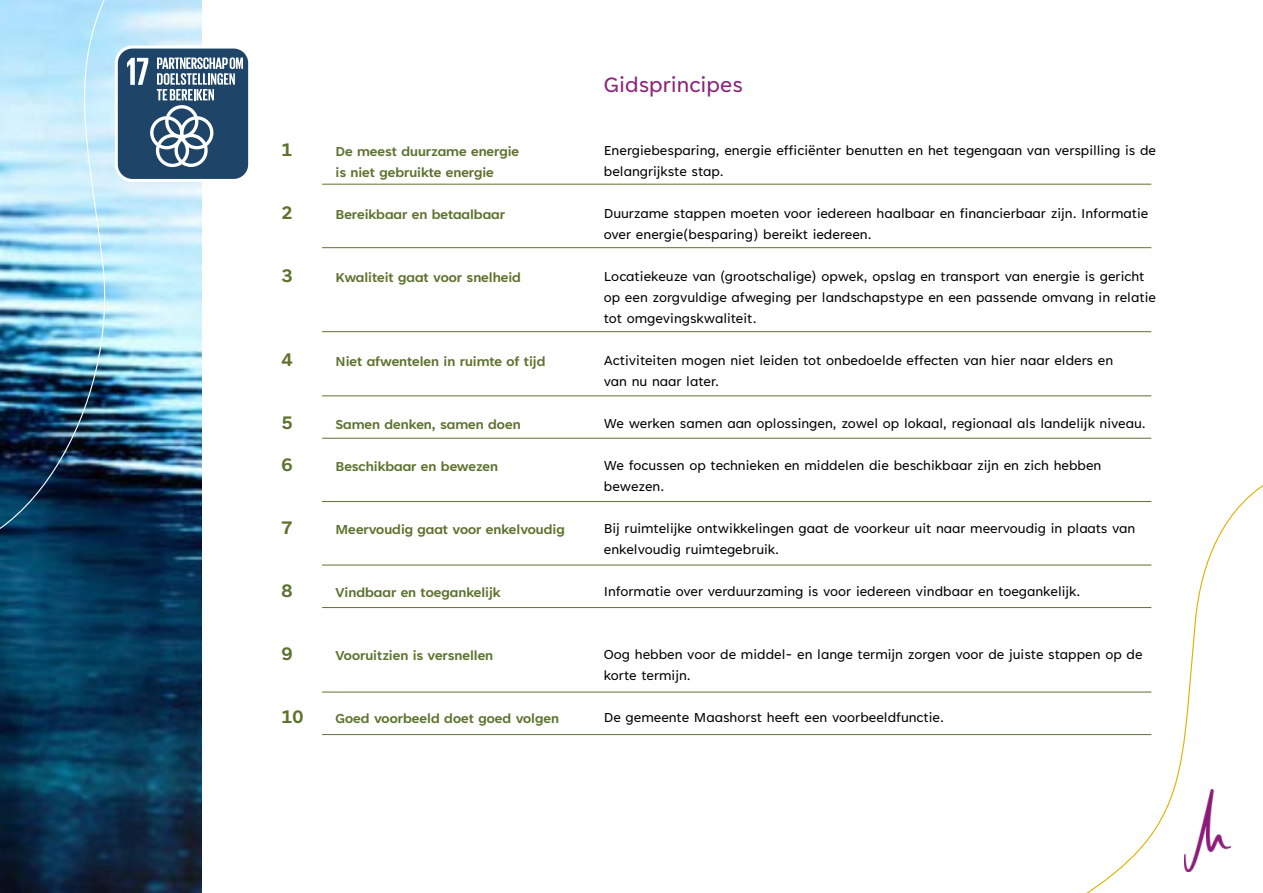
<style>
.page{position:relative;width:1263px;height:893px;background:#fff}
.page>*{position:absolute;margin:0;border:0;box-sizing:border-box;transform-origin:0 0}
.t1{font:24px "Tenorite";color:#8d207a}
.t2{font:700 21px "Tenorite";color:#5d722e}
.t3{font:15px/21px "Tenorite";color:#000}
.t4{font:700 15px/21px "Tenorite";color:#5d722e}
</style>
<div class="page">
<img style="left:0;top:573px;width:202px;height:320px">
<svg style="left:824px;top:485px;width:439px;height:408px"></svg>
<img style="left:1184px;top:789px;width:46px;height:83px">
<img style="left:0;top:0;width:202px;height:573px">
<svg style="left:116px;top:47px;width:131px;height:133px;background:#496885"></svg>
<div style="left:115px;top:46px;width:136px;height:136px;border:3px solid #fff;border-radius:16px"></div>
<hr style="left:322px;top:184px;width:829px;height:1px;background:#5d722e">
<hr style="left:322px;top:247px;width:829px;height:1px;background:#5d722e">
<hr style="left:322px;top:331px;width:829px;height:1px;background:#5d722e">
<hr style="left:322px;top:396px;width:829px;height:1px;background:#5d722e">
<hr style="left:322px;top:438px;width:829px;height:1px;background:#5d722e">
<hr style="left:322px;top:501px;width:829px;height:1px;background:#5d722e">
<hr style="left:322px;top:565px;width:829px;height:1px;background:#5d722e">
<hr style="left:322px;top:607px;width:829px;height:1px;background:#5d722e">
<hr style="left:322px;top:692px;width:829px;height:1px;background:#5d722e">
<hr style="left:322px;top:734px;width:829px;height:1px;background:#5d722e">
<h2 class="t2" style="left:281px;top:139px;width:12px">1</h2>
<p class="t4" style="left:335px;top:142px;width:185px">De meest duurzame energie is niet gebruikte energie</p>
<h2 class="t2" style="left:281px;top:202px;width:12px">2</h2>
<p class="t4" style="left:335px;top:205px;width:171px">Bereikbaar en betaalbaar</p>
<h2 class="t2" style="left:281px;top:265px;width:12px">3</h2>
<p class="t4" style="left:335px;top:268px;width:187px">Kwaliteit gaat voor snelheid</p>
<h2 class="t2" style="left:281px;top:349px;width:12px">4</h2>
<p class="t4" style="left:335px;top:352px;width:212px">Niet afwentelen in ruimte of tijd</p>
<h2 class="t2" style="left:281px;top:412px;width:12px">5</h2>
<p class="t4" style="left:335px;top:415px;width:187px">Samen denken, samen doen</p>
<h2 class="t2" style="left:281px;top:454px;width:12px">6</h2>
<p class="t4" style="left:335px;top:457px;width:164px">Beschikbaar en bewezen</p>
<h2 class="t2" style="left:281px;top:517px;width:12px">7</h2>
<p class="t4" style="left:335px;top:520px;width:231px">Meervoudig gaat voor enkelvoudig</p>
<h2 class="t2" style="left:281px;top:580px;width:12px">8</h2>
<p class="t4" style="left:335px;top:583px;width:167px">Vindbaar en toegankelijk</p>
<h2 class="t2" style="left:281px;top:643px;width:12px">9</h2>
<p class="t4" style="left:335px;top:646px;width:159px">Vooruitzien is versnellen</p>
<h2 class="t2" style="left:281px;top:706px;width:23px">10</h2>
<p class="t4" style="left:335px;top:709px;width:225px">Goed voorbeeld doet goed volgen</p>
<h1 class="t1" style="left:604px;top:73px;width:141px">Gidsprincipes</h1>
<p class="t3" style="left:604px;top:141px;width:554px">Energiebesparing, energie efficiënter benutten en het tegengaan van verspilling is de belangrijkste stap.</p>
<p class="t3" style="left:604px;top:204px;width:546px">Duurzame stappen moeten voor iedereen haalbaar en financierbaar zijn. Informatie over energie(besparing) bereikt iedereen.</p>
<p class="t3" style="left:604px;top:267px;width:554px">Locatiekeuze van (grootschalige) opwek, opslag en transport van energie is gericht op een zorgvuldige afweging per landschapstype en een passende omvang in relatie tot omgevingskwaliteit.</p>
<p class="t3" style="left:604px;top:351px;width:511px">Activiteiten mogen niet leiden tot onbedoelde effecten van hier naar elders en van nu naar later.</p>
<p class="t3" style="left:604px;top:414px;width:543px">We werken samen aan oplossingen, zowel op lokaal, regionaal als landelijk niveau.</p>
<p class="t3" style="left:604px;top:456px;width:499px">We focussen op technieken en middelen die beschikbaar zijn en zich hebben bewezen.</p>
<p class="t3" style="left:604px;top:519px;width:533px">Bij ruimtelijke ontwikkelingen gaat de voorkeur uit naar meervoudig in plaats van enkelvoudig ruimtegebruik.</p>
<p class="t3" style="left:604px;top:582px;width:478px">Informatie over verduurzaming is voor iedereen vindbaar en toegankelijk.</p>
<p class="t3" style="left:604px;top:645px;width:540px">Oog hebben voor de middel- en lange termijn zorgen voor de juiste stappen op de korte termijn.</p>
<p class="t3" style="left:604px;top:708px;width:342px">De gemeente Maashorst heeft een voorbeeldfunctie.</p>
</div>
